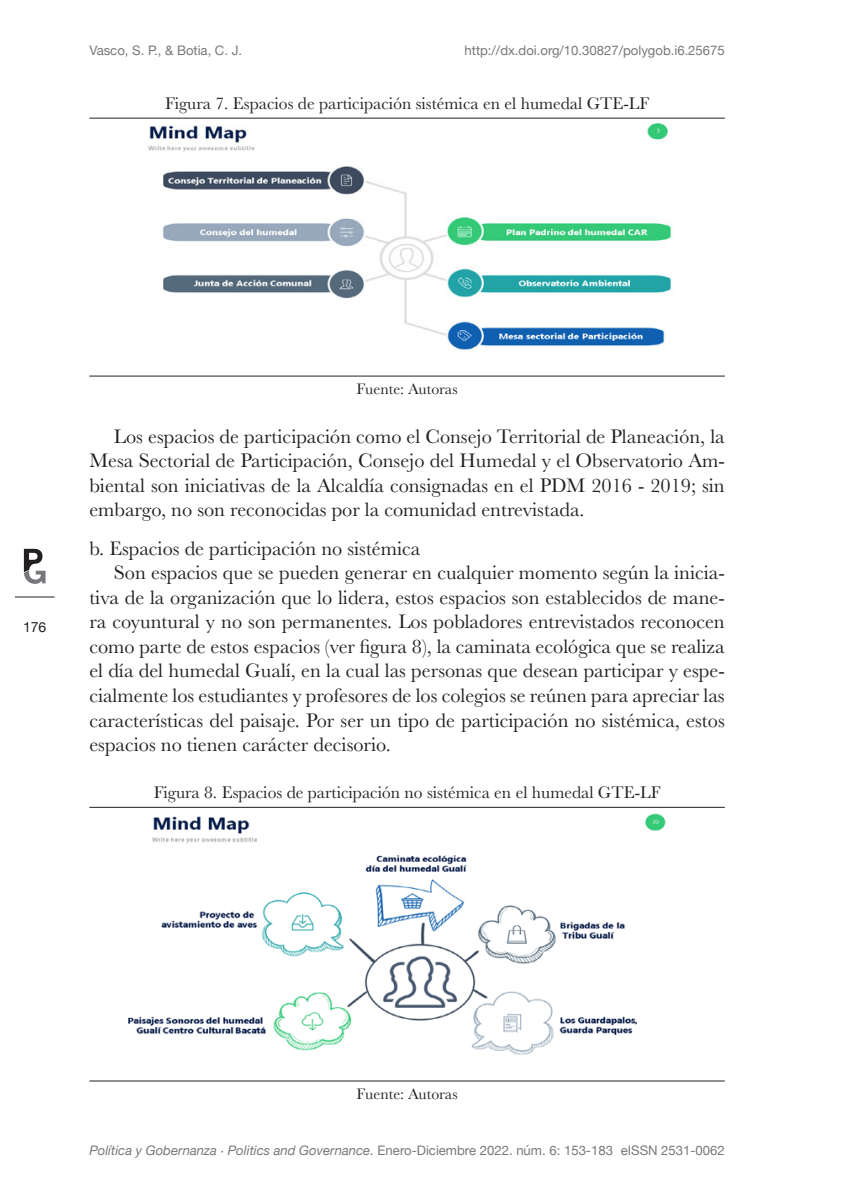
<style>
.page{position:relative;width:844px;height:1191px;background:#fff}
.page>*{position:absolute;margin:0;border:0;box-sizing:border-box;transform-origin:0 0}
.primer_parraf{font:20.3px/24.5px "Baskerville";color:#231f20;text-align:justify}
.Leyenda{font:17.5px "Baskerville";color:#231f20}
.Piefoto{font:15.75px "Baskerville";color:#231f20}
.t1{font:14px "Helvetica Neue";color:#231f20}
.t2{font:13.12px "Helvetica Neue";color:#76787b}
.s1{font-style:italic}
</style>
<div class="page">
<hr style="left:89px;top:118px;width:635px;height:1px;background:#231f20">
<hr style="left:89px;top:376px;width:635px;height:1px;background:#231f20">
<hr style="left:89px;top:807px;width:635px;height:1px;background:#231f20">
<hr style="left:89px;top:1080px;width:635px;height:1px;background:#231f20">
<img style="left:148px;top:123px;width:524px;height:229px">
<img style="left:128px;top:813px;width:538px;height:242px">
<svg style="left:24px;top:549px;width:22px;height:35px"></svg>
<hr style="left:15px;top:596px;width:40px;height:1px;background:#231f20">
<p class="t2" style="left:89px;top:41px;width:154px">Vasco, S. P., &amp; Botia, C. J.</p>
<p class="t2" style="left:464px;top:41px;width:262px">http://dx.doi.org/10.30827/polygob.i6.25675</p>
<p class="Leyenda" style="left:165px;top:92px;width:485px">Figura 7. Espacios de participación sistémica en el humedal GTE-LF</p>
<p class="t1" style="left:23px;top:616px;width:25px">176</p>
<p class="Piefoto" style="left:356px;top:379px;width:102px">Fuente: Autoras</p>
<p class="primer_parraf" style="left:89px;top:424px;width:636px;text-indent:24px">Los espacios de participación como el Consejo Territorial de Planeación, la Mesa Sectorial de Participación, Consejo del Humedal y el Observatorio Am&shy;biental son iniciativas de la Alcaldía consignadas en el PDM 2016 - 2019; sin embargo, no son reconocidas por la comunidad entrevistada.</p>
<p class="primer_parraf" style="left:89px;top:536px;width:332px">b. Espacios de participación no sistémica</p>
<p class="primer_parraf" style="left:89px;top:561px;width:636px;text-indent:24px">Son espacios que se pueden generar en cualquier momento según la inicia&shy;tiva de la organización que lo lidera, estos espacios son establecidos de mane&shy;ra coyuntural y no son permanentes. Los pobladores entrevistados reconocen como parte de estos espacios (ver figura 8), la caminata ecológica que se realiza el día del humedal Gualí, en la cual las personas que desean participar y espe&shy;cialmente los estudiantes y profesores de los colegios se reúnen para apreciar las características del paisaje. Por ser un tipo de participación no sistémica, estos espacios no tienen carácter decisorio.</p>
<p class="Leyenda" style="left:154px;top:781px;width:508px">Figura 8. Espacios de participación no sistémica en el humedal GTE-LF</p>
<p class="Piefoto" style="left:356px;top:1083px;width:102px">Fuente: Autoras</p>
<p class="t2" style="left:89px;top:1140px;width:636px"><span class="s1">Política y Gobernanza · Politics and Governance.</span> Enero-Diciembre 2022. núm. 6: 153-183 eISSN 2531-0062</p>
</div>
